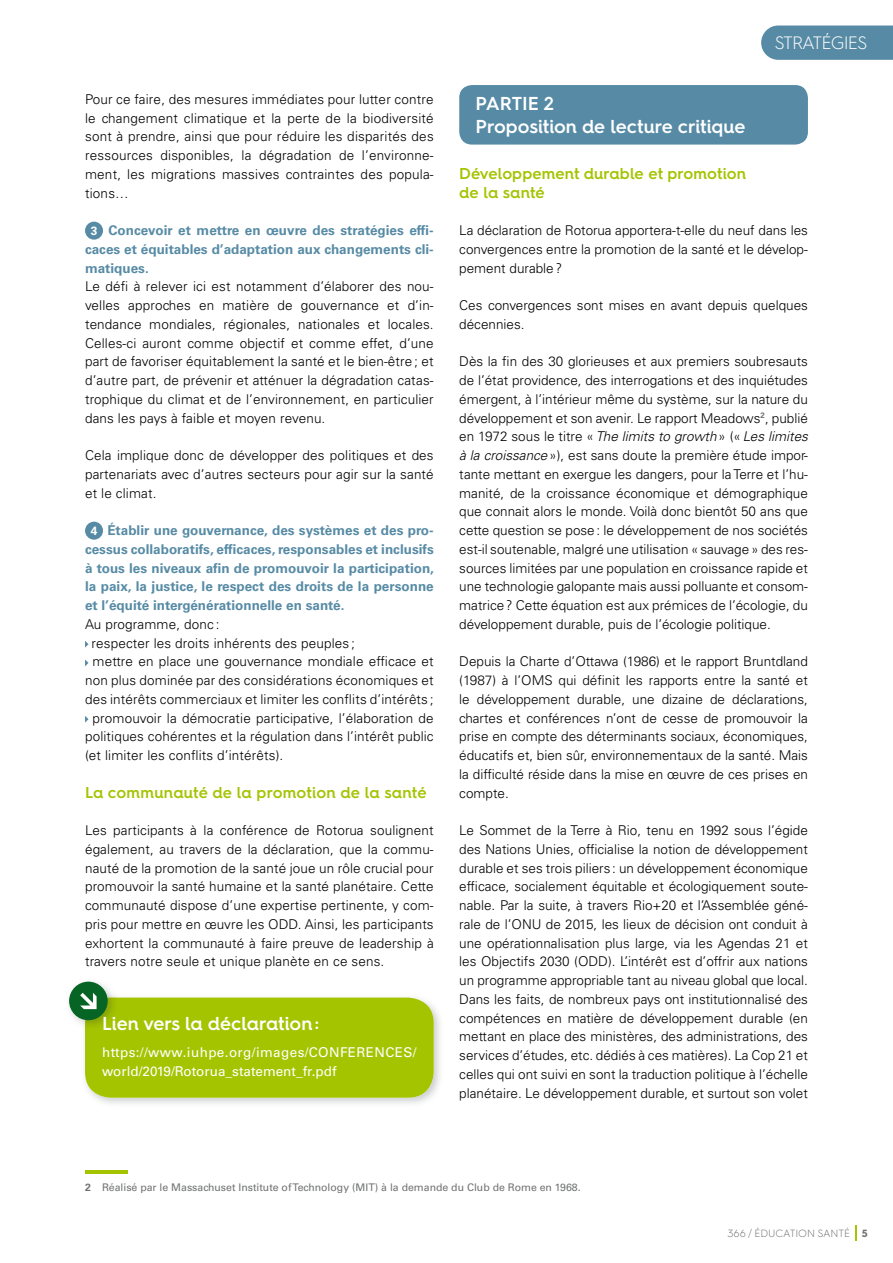
<style>
.page{position:relative;width:893px;height:1263px;background:#fff}
.page>*{position:absolute;margin:0;border:0;box-sizing:border-box;transform-origin:0 0}
.t1{font:600 18.75px/23.2px "Hurme Geometric Sans 4";color:#fff}
.t2{font:300 18px "Hurme Geometric Sans 4";letter-spacing:-.05em;color:#fff}
.t3{font:600 15.75px/18.8px "Hurme Geometric Sans 4";letter-spacing:.005em;color:#a4c400}
.t4{font:300 13.5px/18.8px "Univers LT Std";letter-spacing:.01em;color:#000;text-align:justify}
.t5{font:700 13.5px/18.8px "Univers LT Std";color:#578ba5;text-align:justify}
.t6{font:13.5px/18.8px "Univers LT Std";letter-spacing:.03em;color:#fff}
.t7{font:10.5px "Univers LT Std";color:#707172}
.t8{font:300 10.5px "Hurme Geometric Sans 4";letter-spacing:-.01em;color:#707172}
.s1{font-size:12px;color:#fff}
.s2{font-style:italic}
.s3{font-weight:700}
</style>
<div class="page">
<svg style="left:855px;top:1225px;width:2px;height:16px"></svg>
<div style="left:85px;top:222px;width:18px;height:18px;background:#578ba5;border-radius:50%"></div>
<div style="left:85px;top:522px;width:18px;height:18px;background:#578ba5;border-radius:50%"></div>
<svg style="left:85px;top:641px;width:3px;height:7px"></svg>
<svg style="left:85px;top:659px;width:3px;height:7px"></svg>
<svg style="left:85px;top:716px;width:3px;height:7px"></svg>
<div style="left:459px;top:85px;width:349px;height:60px;background:#578ba5;border-radius:13px"></div>
<hr style="left:85px;top:1171px;width:43px;height:3px;background:#a4c400">
<img style="left:85px;top:999px;width:355px;height:105px">
<div style="left:85px;top:997px;width:349px;height:101px;background:#a4c400;border-radius:26px"></div>
<img style="left:69px;top:981px;width:43px;height:42px">
<img style="left:81px;top:994px;width:35px;height:33px">
<img style="left:85px;top:997px;width:32px;height:30px">
<div style="left:69px;top:982px;width:39px;height:38px;background:#066425;border-radius:50%"></div>
<svg style="left:80px;top:993px;width:17px;height:16px"></svg>
<div style="left:761px;top:26px;width:132px;height:34px;background:#578ba5"></div>
<p class="t4" style="left:85px;top:90px;width:350px">Pour ce faire, des mesures immédiates pour lutter contre le changement climatique et la perte de la biodiversité sont à prendre, ainsi que pour réduire les disparités des ressources disponibles, la dégradation de l’environne&shy;ment, les migrations massives contraintes des popula&shy;tions…</p>
<p class="t5" style="left:85px;top:221px;width:350px;text-indent:6px"><span class="s1">3</span> Concevoir et mettre en œuvre des stratégies effi&shy;caces et équitables d’adaptation aux changements cli&shy;matiques.</p>
<p class="t4" style="left:85px;top:277px;width:350px">Le défi à relever ici est notamment d’élaborer des nou&shy;velles approches en matière de gouvernance et d’in&shy;tendance mondiales, régionales, nationales et locales.<br>Celles-ci auront comme objectif et comme effet, d’une part de favoriser équitablement la santé et le bien-être ; et d’autre part, de prévenir et atténuer la dégradation catas&shy;trophique du climat et de l’environnement, en particulier dans les pays à faible et moyen revenu.</p>
<p class="t4" style="left:85px;top:446px;width:350px">Cela implique donc de développer des politiques et des partenariats avec d’autres secteurs pour agir sur la santé et le climat.</p>
<p class="t5" style="left:85px;top:521px;width:350px;text-indent:6px"><span class="s1">4</span> Établir une gouvernance, des systèmes et des pro&shy;cessus collaboratifs, efficaces, responsables et inclusifs à tous les niveaux afin de promouvoir la participation, la paix, la justice, le respect des droits de la personne et l’équité intergénérationnelle en santé.</p>
<p class="t4" style="left:85px;top:615px;width:136px">Au programme, donc :</p>
<p class="t4" style="left:92px;top:633px;width:265px">respecter les droits inhérents des peuples ;</p>
<p class="t4" style="left:93px;top:652px;width:343px">mettre en place une gouvernance mondiale efficace et</p>
<p class="t4" style="left:85px;top:671px;width:350px">non plus dominée par des considérations économiques et</p>
<p class="t4" style="left:85px;top:690px;width:350px">des intérêts commerciaux et limiter les conflits d’intérêts ;</p>
<p class="t4" style="left:93px;top:708px;width:343px">promouvoir la démocratie participative, l’élaboration de</p>
<p class="t4" style="left:85px;top:727px;width:350px">politiques cohérentes et la régulation dans l’intérêt public</p>
<p class="t4" style="left:85px;top:746px;width:200px">(et limiter les conflits d’intérêts).</p>
<p class="t3" style="left:85px;top:782px;width:343px">La communauté de la promotion de la santé</p>
<p class="t4" style="left:85px;top:821px;width:350px">Les participants à la conférence de Rotorua soulignent également, au travers de la déclaration, que la commu&shy;nauté de la promotion de la santé joue un rôle crucial pour promouvoir la santé humaine et la santé planétaire. Cette communauté dispose d’une expertise pertinente, y com&shy;pris pour mettre en œuvre les ODD. Ainsi, les participants exhortent la communauté à faire preuve de leadership à travers notre seule et unique planète en ce sens.</p>
<h1 class="t1" style="left:102px;top:1012px;width:219px">Lien vers la déclaration :</h1>
<p class="t6" style="left:102px;top:1043px;width:316px">https://www.iuhpe.org/images/CONFERENCES/ world/2019/Rotorua_statement_fr.pdf</p>
<h2 class="t2" style="left:774px;top:30px;width:95px">STRATÉGIES</h2>
<h1 class="t1" style="left:476px;top:91px;width:271px">PARTIE 2<br>Proposition de lecture critique</h1>
<p class="t3" style="left:459px;top:164px;width:288px">Développement durable et promotion de la santé</p>
<p class="t4" style="left:459px;top:221px;width:350px">La déclaration de Rotorua apportera-t-elle du neuf dans les convergences entre la promotion de la santé et le dévelop&shy;pement durable ?</p>
<p class="t4" style="left:459px;top:296px;width:350px">Ces convergences sont mises en avant depuis quelques décennies.</p>
<p class="t4" style="left:459px;top:352px;width:350px">Dès la fin des 30 glorieuses et aux premiers soubresauts de l’état providence, des interrogations et des inquiétudes émergent, à l’intérieur même du système, sur la nature du développement et son avenir. Le rapport Meadows<sup>2</sup>, publié en 1972 sous le titre « <span class="s2">The limits to growth</span> » (« <span class="s2">Les limites à la croissance</span> »), est sans doute la première étude impor&shy;tante mettant en exergue les dangers, pour la Terre et l’hu&shy;manité, de la croissance économique et démographique que connait alors le monde. Voilà donc bientôt 50 ans que cette question se pose : le développement de nos sociétés est-il soutenable, malgré une utilisation « sauvage » des res&shy;sources limitées par une population en croissance rapide et une technologie galopante mais aussi polluante et consom&shy;matrice ? Cette équation est aux prémices de l’écologie, du développement durable, puis de l’écologie politique.</p>
<p class="t4" style="left:459px;top:652px;width:350px">Depuis la Charte d’Ottawa (1986) et le rapport Bruntdland (1987) à l’OMS qui définit les rapports entre la santé et le développement durable, une dizaine de déclarations, chartes et conférences n’ont de cesse de promouvoir la prise en compte des déterminants sociaux, économiques, éducatifs et, bien sûr, environnementaux de la santé. Mais la difficulté réside dans la mise en œuvre de ces prises en compte.</p>
<p class="t4" style="left:459px;top:821px;width:350px">Le Sommet de la Terre à Rio, tenu en 1992 sous l’égide des Nations Unies, officialise la notion de développement durable et ses trois piliers : un développement économique efficace, socialement équitable et écologiquement soute&shy;nable. Par la suite, à travers Rio+20 et l’Assemblée géné&shy;rale de l’ONU de 2015, les lieux de décision ont conduit à une opérationnalisation plus large, via les Agendas 21 et les Objectifs 2030 (ODD). L’intérêt est d’offrir aux nations un programme appropriable tant au niveau global que local.<br>Dans les faits, de nombreux pays ont institutionnalisé des compétences en matière de développement durable (en mettant en place des ministères, des administrations, des services d’études, etc. dédiés à ces matières). La Cop 21 et celles qui ont suivi en sont la traduction politique à l’échelle planétaire. Le développement durable, et surtout son volet</p>
<p class="t7" style="left:85px;top:1181px;width:497px"><span class="s3">2</span> Réalisé par le Massachuset Institute of Technology (MIT) à la demande du Club de Rome en 1968.</p>
<p class="t8" style="left:728px;top:1227px;width:142px">366 / ÉDUCATION SANTÉ <span class="s3">5</span></p>
</div>
